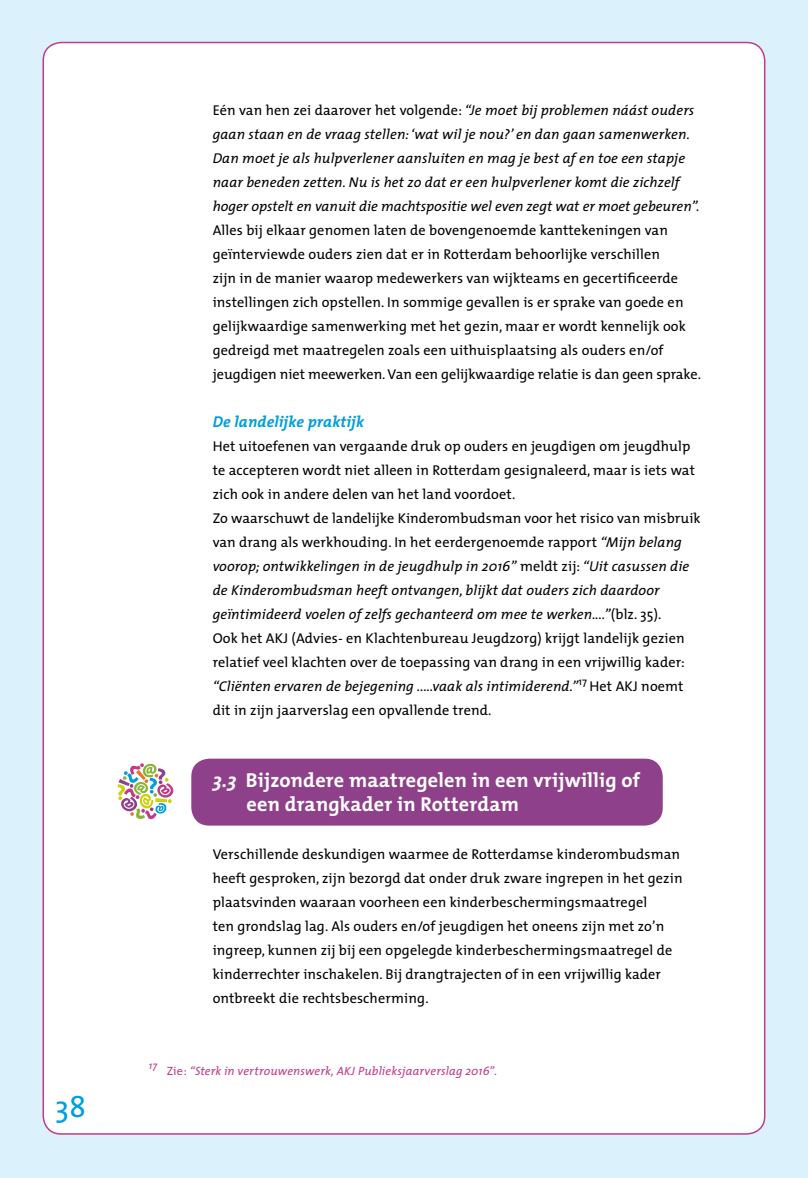
<style>
.page{position:relative;width:808px;height:1178px;background:#dbf1fc}
.page>*{position:absolute;margin:0;border:0;box-sizing:border-box;transform-origin:0 0}
.t1{font:30px "The Mix";color:#009ede}
.t2{font:700 20.25px/24px "The Mix";letter-spacing:.01em;color:#fff}
.t3{font:italic 700 15.75px "The Mix";letter-spacing:.01em;color:#009ede}
.t4{font:14.25px/24px "The Mix";letter-spacing:.01em;color:#000}
.t5{font:italic 14.25px/24px "The Mix";letter-spacing:.01em;color:#000}
.t6{font:italic 12px "The Mix";letter-spacing:.015em;color:#c23b89}
.t7{font:italic 10.5px "The Mix";color:#c23b89}
.s1{font-style:normal}
.s2{font-style:italic}
</style>
<div class="page">
<div style="left:43px;top:43px;width:722px;height:1091px;background:#fff;border-radius:18px"></div>
<div style="left:191px;top:759px;width:472px;height:66px;background:#8e418a;border-radius:18px"></div>
<svg style="left:117px;top:763px;width:57px;height:57px"></svg>
<h1 class="t1" style="left:55px;top:1081px;width:32px">38</h1>
<p class="t5" style="left:213px;top:98px;width:488px"><span class="s1">Eén van hen zei daarover het volgende:</span> “Je moet bij problemen náást ouders gaan staan en de vraag stellen: ‘wat wil je nou?’ en dan gaan samenwerken.<br>Dan moet je als hulpverlener aansluiten en mag je best af en toe een stapje naar beneden zetten. Nu is het zo dat er een hulpverlener komt die zichzelf hoger opstelt en vanuit die machtspositie wel even zegt wat er moet gebeuren”.</p>
<p class="t4" style="left:213px;top:218px;width:490px">Alles bij elkaar genomen laten de bovengenoemde kanttekeningen van geïnterviewde ouders zien dat er in Rotterdam behoorlijke verschillen<br>zijn in de manier waarop medewerkers van wijkteams en gecertificeerde instellingen zich opstellen. In sommige gevallen is er sprake van goede en gelijkwaardige samenwerking met het gezin, maar er wordt kennelijk ook gedreigd met maatregelen zoals een uithuisplaatsing als ouders en/of jeugdigen niet meewerken. Van een gelijkwaardige relatie is dan geen sprake.</p>
<p class="t3" style="left:213px;top:408px;width:153px">De landelijke praktijk</p>
<p class="t4" style="left:213px;top:434px;width:490px">Het uitoefenen van vergaande druk op ouders en jeugdigen om jeugdhulp te accepteren wordt niet alleen in Rotterdam gesignaleerd, maar is iets wat zich ook in andere delen van het land voordoet.<br>Zo waarschuwt de landelijke Kinderombudsman voor het risico van misbruik van drang als werkhouding. In het eerdergenoemde rapport <span class="s2">“Mijn belang voorop; ontwikkelingen in de jeugdhulp in 2016”</span> meldt zij: <span class="s2">“Uit casussen die de Kinderombudsman heeft ontvangen, blijkt dat ouders zich daardoor geïntimideerd voelen of zelfs gechanteerd om mee te werken....”</span>(blz. 35).<br>Ook het AKJ (Advies- en Klachtenbureau Jeugdzorg) krijgt landelijk gezien relatief veel klachten over de toepassing van drang in een vrijwillig kader: <span class="s2">“Cliënten ervaren de bejegening .....vaak als intimiderend.”</span><sup>17</sup> Het AKJ noemt dit in zijn jaarverslag een opvallende trend.</p>
<h2 class="t2" style="left:247px;top:768px;width:395px;text-indent:-34px"><span class="s2">3.3</span> Bijzondere maatregelen in een vrijwillig of een drangkader in Rotterdam</h2>
<p class="t4" style="left:213px;top:842px;width:471px">Verschillende deskundigen waarmee de Rotterdamse kinderombudsman heeft gesproken, zijn bezorgd dat onder druk zware ingrepen in het gezin plaatsvinden waaraan voorheen een kinderbeschermingsmaatregel<br>ten grondslag lag. Als ouders en/of jeugdigen het oneens zijn met zo’n ingreep, kunnen zij bij een opgelegde kinderbeschermingsmaatregel de kinderrechter inschakelen. Bij drangtrajecten of in een vrijwillig kader ontbreekt die rechtsbescherming.</p>
<p class="t7" style="left:149px;top:1057px;width:10px">17</p>
<p class="t6" style="left:167px;top:1061px;width:332px"><span class="s1">Zie:</span> “Sterk in vertrouwenswerk, AKJ Publieksjaarverslag 2016”<span class="s1">.</span></p>
</div>
